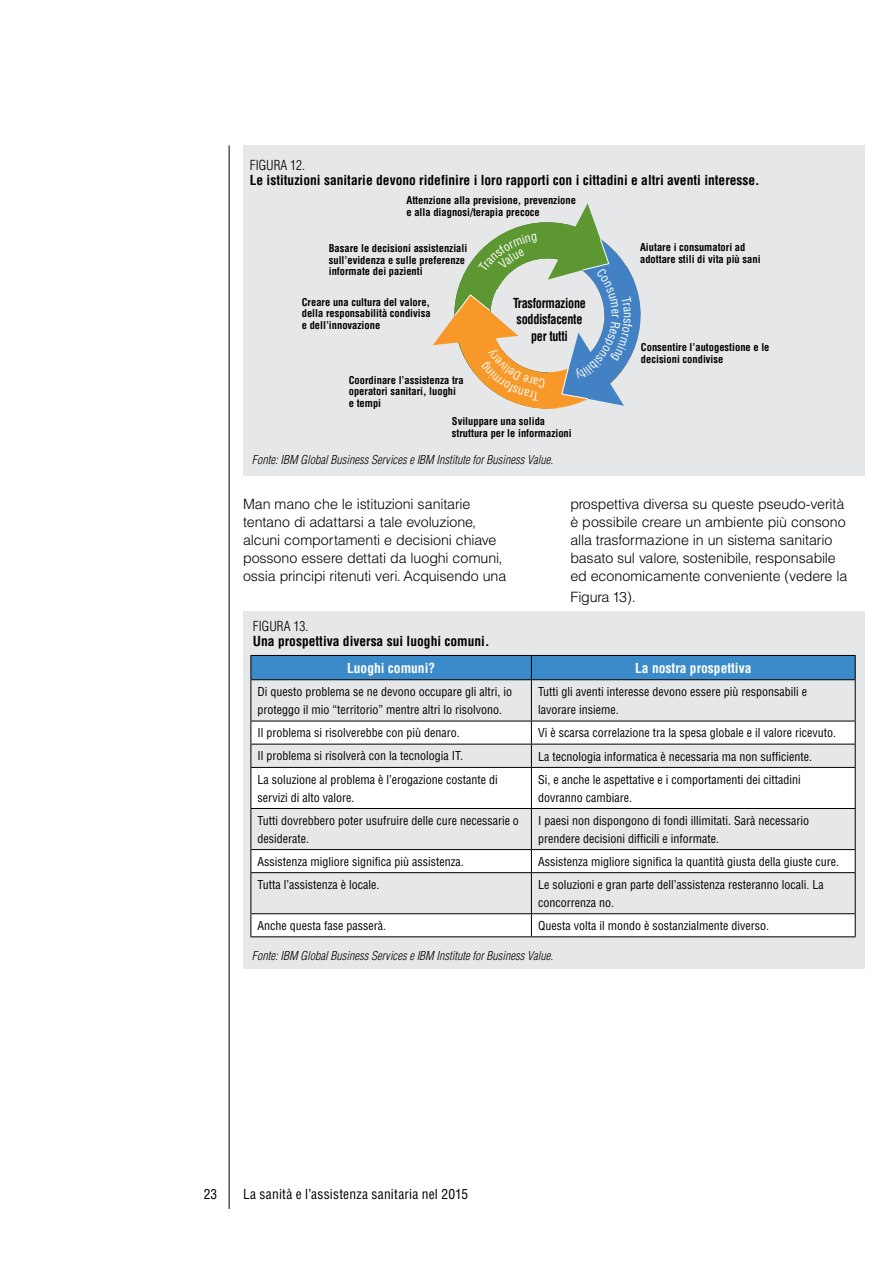
<style>
.page{position:relative;width:893px;height:1263px;background:#fff}
.page>*{position:absolute;margin:0;border:0;box-sizing:border-box;transform-origin:0 0}
.t1{font:300 14.25px/18px "IBM Helvetica";letter-spacing:-.01em;color:#000}
.t2{font:700 condensed 13.5px "Helvetica";color:#000}
.t3{font:condensed 13.5px "Helvetica";letter-spacing:.015em;color:#000}
.t4{font:700 condensed 13.5px/16.2px "Helvetica";letter-spacing:-.02em;color:#000;text-align:center;scale:.9 1}
.t5{font:700 condensed 13.5px "Helvetica";color:#fff}
.t6{font:300 condensed 13.5px "Helvetica";color:#000}
.t7{font:condensed 12px/18px "Helvetica";color:#000}
.t8{font:italic 300 condensed 12px "Helvetica";color:#000}
.t9{font:condensed 12px "Helvetica";color:#fff}
.t10{font:700 condensed 10.5px/11.6px "Helvetica";color:#000}
</style>
<div class="page">
<hr style="left:229px;top:145px;width:1px;height:1064px;background:#000">
<div style="left:243px;top:145px;width:621px;height:331px;background:#e6e7e8"></div>
<svg style="left:633px;top:278px;width:8px;height:74px"></svg>
<div style="left:243px;top:611px;width:621px;height:358px;background:#e6e7e8"></div>
<svg style="left:251px;top:722px;width:604px;height:214px"></svg>
<hr style="left:250px;top:721px;width:281px;height:1px;background:#000">
<hr style="left:531px;top:721px;width:325px;height:1px;background:#000">
<hr style="left:250px;top:744px;width:281px;height:1px;background:#000">
<hr style="left:531px;top:744px;width:325px;height:1px;background:#000">
<hr style="left:250px;top:767px;width:281px;height:1px;background:#000">
<hr style="left:531px;top:767px;width:325px;height:1px;background:#000">
<hr style="left:250px;top:808px;width:281px;height:1px;background:#000">
<hr style="left:531px;top:808px;width:325px;height:1px;background:#000">
<hr style="left:250px;top:849px;width:281px;height:1px;background:#000">
<hr style="left:531px;top:849px;width:325px;height:1px;background:#000">
<hr style="left:250px;top:872px;width:281px;height:1px;background:#000">
<hr style="left:531px;top:872px;width:325px;height:1px;background:#000">
<hr style="left:250px;top:913px;width:281px;height:1px;background:#000">
<hr style="left:531px;top:913px;width:325px;height:1px;background:#000">
<hr style="left:250px;top:936px;width:281px;height:1px;background:#000">
<hr style="left:531px;top:936px;width:325px;height:1px;background:#000">
<hr style="left:250px;top:680px;width:1px;height:41px;background:#000">
<svg style="left:250px;top:721px;width:1px;height:46px"></svg>
<hr style="left:250px;top:768px;width:1px;height:40px;background:#000">
<hr style="left:250px;top:809px;width:1px;height:40px;background:#000">
<svg style="left:250px;top:850px;width:1px;height:22px"></svg>
<hr style="left:250px;top:873px;width:1px;height:40px;background:#000">
<svg style="left:250px;top:914px;width:1px;height:22px"></svg>
<svg style="left:250px;top:655px;width:606px;height:25px;background:#3781bb"></svg>
<hr style="left:531px;top:680px;width:1px;height:41px;background:#000">
<hr style="left:855px;top:680px;width:1px;height:41px;background:#000">
<svg style="left:531px;top:721px;width:1px;height:46px"></svg>
<svg style="left:855px;top:721px;width:1px;height:46px"></svg>
<hr style="left:531px;top:768px;width:1px;height:40px;background:#000">
<hr style="left:855px;top:768px;width:1px;height:40px;background:#000">
<hr style="left:531px;top:809px;width:1px;height:40px;background:#000">
<hr style="left:855px;top:809px;width:1px;height:40px;background:#000">
<svg style="left:531px;top:850px;width:1px;height:22px"></svg>
<svg style="left:855px;top:850px;width:1px;height:22px"></svg>
<hr style="left:531px;top:873px;width:1px;height:40px;background:#000">
<hr style="left:855px;top:873px;width:1px;height:40px;background:#000">
<svg style="left:531px;top:914px;width:1px;height:22px"></svg>
<svg style="left:855px;top:914px;width:1px;height:22px"></svg>
<svg style="left:433px;top:203px;width:200px;height:206px"></svg>
<p class="t6" style="left:250px;top:157px;width:57px">FIGURA 12.</p>
<p class="t2" style="left:250px;top:172px;width:512px">Le istituzioni sanitarie devono ridefinire i loro rapporti con i cittadini e altri aventi interesse.</p>
<p class="t10" style="left:406px;top:195px;width:171px">Attenzione alla previsione, prevenzione e alla diagnosi/terapia precoce</p>
<p class="t10" style="left:329px;top:243px;width:140px">Basare le decisioni assistenziali sull’evidenza e sulle preferenze informate dei pazienti</p>
<p class="t10" style="left:302px;top:296px;width:130px;text-align:justify">Creare una cultura del valore, della responsabilità condivisa e dell’innovazione</p>
<p class="t10" style="left:349px;top:374px;width:116px">Coordinare l’assistenza tra operatori sanitari, luoghi e tempi</p>
<p class="t4" style="left:513px;top:295px;width:82px">Trasformazione soddisfacente per tutti</p>
<p class="t10" style="left:452px;top:416px;width:121px">Sviluppare una solida struttura per le informazioni</p>
<p class="t8" style="left:252px;top:452px;width:303px">Fonte: IBM Global Business Services e IBM Institute for Business Value.</p>
<p class="t9" style="left:624px;top:314px;width:6px;rotate:90deg">r</p>
<p class="t10" style="left:640px;top:242px;width:122px">Aiutare i consumatori ad adottare stili di vita più sani</p>
<p class="t10" style="left:641px;top:341px;width:130px">Consentire l’autogestione e le decisioni condivise</p>
<p class="t1" style="left:243px;top:495px;width:265px">Man mano che le istituzioni sanitarie tentano di adattarsi a tale evoluzione, alcuni comportamenti e decisioni chiave possono essere dettati da luoghi comuni, ossia principi ritenuti veri. Acquisendo una</p>
<p class="t1" style="left:570px;top:495px;width:278px">prospettiva diversa su queste pseudo-verità è possibile creare un ambiente più consono alla trasformazione in un sistema sanitario basato sul valore, sostenibile, responsabile ed economicamente conveniente (vedere la</p>
<p class="t1" style="left:570px;top:588px;width:67px">Figura 13).</p>
<p class="t6" style="left:253px;top:618px;width:57px">FIGURA 13.</p>
<p class="t2" style="left:253px;top:632px;width:238px">Una prospettiva diversa sui luoghi comuni.</p>
<p class="t5" style="left:347px;top:660px;width:90px">Luoghi comuni?</p>
<p class="t5" style="left:635px;top:660px;width:118px">La nostra prospettiva</p>
<p class="t7" style="left:258px;top:683px;width:256px">Di questo problema se ne devono occupare gli altri, io proteggo il mio “territorio” mentre altri lo risolvono.</p>
<p class="t7" style="left:538px;top:683px;width:270px">Tutti gli aventi interesse devono essere più responsabili e lavorare insieme.</p>
<p class="t7" style="left:258px;top:724px;width:204px">Il problema si risolverebbe con più denaro.</p>
<p class="t7" style="left:538px;top:724px;width:299px">Vi è scarsa correlazione tra la spesa globale e il valore ricevuto.</p>
<p class="t7" style="left:258px;top:747px;width:207px">Il problema si risolverà con la tecnologia IT.</p>
<p class="t7" style="left:538px;top:747px;width:275px">La tecnologia informatica è necessaria ma non sufficiente.</p>
<p class="t7" style="left:258px;top:770px;width:242px">La soluzione al problema è l’erogazione costante di servizi di alto valore.</p>
<p class="t7" style="left:538px;top:770px;width:264px">Si, e anche le aspettative e i comportamenti dei cittadini dovranno cambiare.</p>
<p class="t7" style="left:258px;top:811px;width:263px">Tutti dovrebbero poter usufruire delle cure necessarie o desiderate.</p>
<p class="t7" style="left:538px;top:811px;width:272px">I paesi non dispongono di fondi illimitati. Sarà necessario prendere decisioni difficili e informate.</p>
<p class="t7" style="left:258px;top:852px;width:208px">Assistenza migliore significa più assistenza.</p>
<p class="t7" style="left:538px;top:852px;width:302px">Assistenza migliore significa la quantità giusta della giuste cure.</p>
<p class="t7" style="left:258px;top:875px;width:123px">Tutta l’assistenza è locale.</p>
<p class="t7" style="left:538px;top:875px;width:287px">Le soluzioni e gran parte dell’assistenza resteranno locali. La concorrenza no.</p>
<p class="t7" style="left:258px;top:916px;width:130px">Anche questa fase passerà.</p>
<p class="t7" style="left:538px;top:916px;width:232px">Questa volta il mondo è sostanzialmente diverso.</p>
<p class="t8" style="left:252px;top:948px;width:303px">Fonte: IBM Global Business Services e IBM Institute for Business Value.</p>
<p class="t3" style="left:204px;top:1186px;width:15px">23</p>
<p class="t3" style="left:243px;top:1186px;width:227px">La sanità e l’assistenza sanitaria nel 2015</p>
</div>
